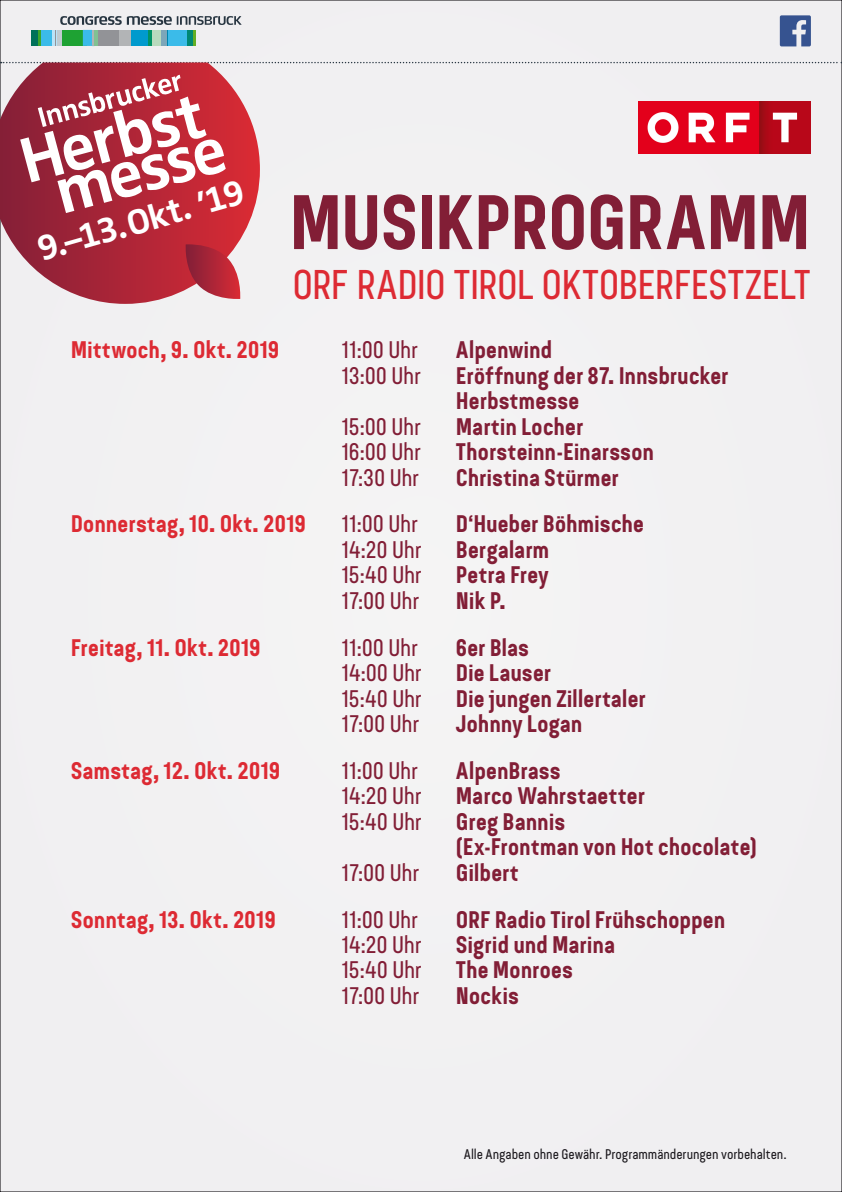
<style>
.page{position:relative;width:842px;height:1192px;background:#f1f1f2}
.page>*{position:absolute;margin:0;border:0;box-sizing:border-box;transform-origin:0 0}
.t1{font:700 77px "Bond 4 F";letter-spacing:-.015em;color:#821e36}
.t2{font:41.5px "Bond 4 F";letter-spacing:-.02em;color:#dd2a33}
.t3{font:700 35.9px "Zwo Pro";color:#fff}
.t4{font:700 24px/25.5px "Bond 4 F";letter-spacing:-.01em;color:#821e36}
.t5{font:24px "Bond 4 F";letter-spacing:-.015em;color:#821e36}
.t6{font:700 24px "Bond 4 F";letter-spacing:-.01em;color:#dd2a33}
.t7{font:14px "Bond 4 F";letter-spacing:-.005em;color:#1a171c}
</style>
<div class="page">
<svg style="left:1px;top:62px;width:841px;height:1px"></svg>
<svg style="left:51px;top:30px;width:4px;height:16px"></svg>
<div style="left:31px;top:30px;width:8px;height:16px;background:#007159"></div>
<div style="left:39px;top:30px;width:12px;height:16px;background:#3bbbe9"></div>
<hr style="left:38px;top:30px;width:3px;height:16px;background:#3ca52b">
<svg style="left:55px;top:16px;width:187px;height:30px"></svg>
<svg style="left:780px;top:15px;width:31px;height:31px"></svg>
<svg style="left:0;top:63px;width:260px;height:241px"></svg>
<svg style="left:184px;top:244px;width:58px;height:57px"></svg>
<svg style="left:20px;top:75px;width:206px;height:138px"></svg>
<img style="left:638px;top:101px;width:173px;height:52px">
<h3 class="t3" style="left:32px;top:229px;width:215px;rotate:-16deg">9.–13.Okt. ’19</h3>
<h1 class="t1" style="left:289px;top:175px;width:523px">MUSIKPROGRAMM</h1>
<h2 class="t2" style="left:292px;top:260px;width:520px">ORF RADIO TIROL OKTOBERFESTZELT</h2>
<p class="t6" style="left:71px;top:335px;width:210px">Mittwoch, 9. Okt. 2019</p>
<p class="t5" style="left:341px;top:336px;width:78px">11:00 Uhr</p>
<p class="t4" style="left:456px;top:337px;width:98px">Alpenwind</p>
<p class="t5" style="left:341px;top:361px;width:81px">13:00 Uhr</p>
<p class="t4" style="left:456px;top:363px;width:274px">Eröffnung der 87. Innsbrucker<br>Herbstmesse</p>
<p class="t5" style="left:341px;top:412px;width:81px">15:00 Uhr</p>
<p class="t4" style="left:456px;top:414px;width:129px">Martin Locher</p>
<p class="t5" style="left:341px;top:438px;width:81px">16:00 Uhr</p>
<p class="t4" style="left:456px;top:439px;width:200px">Thorsteinn-Einarsson</p>
<p class="t5" style="left:341px;top:463px;width:79px">17:30 Uhr</p>
<p class="t4" style="left:456px;top:465px;width:164px">Christina Stürmer</p>
<p class="t6" style="left:71px;top:509px;width:237px">Donnerstag, 10. Okt. 2019</p>
<p class="t5" style="left:341px;top:510px;width:78px">11:00 Uhr</p>
<p class="t4" style="left:456px;top:512px;width:190px">D‘Hueber Böhmische</p>
<p class="t5" style="left:341px;top:536px;width:82px">14:20 Uhr</p>
<p class="t4" style="left:456px;top:537px;width:95px">Bergalarm</p>
<p class="t5" style="left:341px;top:561px;width:82px">15:40 Uhr</p>
<p class="t4" style="left:456px;top:563px;width:94px">Petra Frey</p>
<p class="t5" style="left:341px;top:587px;width:79px">17:00 Uhr</p>
<p class="t4" style="left:456px;top:588px;width:52px">Nik P.</p>
<p class="t6" style="left:71px;top:632px;width:191px">Freitag, 11. Okt. 2019</p>
<p class="t5" style="left:341px;top:633px;width:78px">11:00 Uhr</p>
<p class="t4" style="left:456px;top:635px;width:75px">6er Blas</p>
<p class="t5" style="left:341px;top:659px;width:82px">14:00 Uhr</p>
<p class="t4" style="left:456px;top:660px;width:97px">Die Lauser</p>
<p class="t5" style="left:341px;top:684px;width:82px">15:40 Uhr</p>
<p class="t4" style="left:456px;top:686px;width:192px">Die jungen Zillertaler</p>
<p class="t5" style="left:341px;top:710px;width:79px">17:00 Uhr</p>
<p class="t4" style="left:456px;top:711px;width:128px">Johnny Logan</p>
<p class="t6" style="left:71px;top:756px;width:211px">Samstag, 12. Okt. 2019</p>
<p class="t5" style="left:341px;top:757px;width:78px">11:00 Uhr</p>
<p class="t4" style="left:456px;top:758px;width:106px">AlpenBrass</p>
<p class="t5" style="left:341px;top:782px;width:82px">14:20 Uhr</p>
<p class="t4" style="left:456px;top:784px;width:191px">Marco Wahrstaetter</p>
<p class="t5" style="left:341px;top:807px;width:82px">15:40 Uhr</p>
<p class="t4" style="left:456px;top:809px;width:302px">Greg Bannis<br>(Ex-Frontman von Hot chocolate)</p>
<p class="t5" style="left:341px;top:858px;width:79px">17:00 Uhr</p>
<p class="t4" style="left:456px;top:860px;width:64px">Gilbert</p>
<p class="t6" style="left:71px;top:904px;width:206px">Sonntag, 13. Okt. 2019</p>
<p class="t5" style="left:341px;top:905px;width:78px">11:00 Uhr</p>
<p class="t4" style="left:456px;top:907px;width:271px">ORF Radio Tirol Frühschoppen</p>
<p class="t5" style="left:341px;top:931px;width:82px">14:20 Uhr</p>
<p class="t4" style="left:456px;top:932px;width:161px">Sigrid und Marina</p>
<p class="t5" style="left:341px;top:956px;width:82px">15:40 Uhr</p>
<p class="t4" style="left:456px;top:958px;width:119px">The Monroes</p>
<p class="t5" style="left:341px;top:982px;width:79px">17:00 Uhr</p>
<p class="t4" style="left:456px;top:983px;width:64px">Nockis</p>
<p class="t7" style="left:464px;top:1146px;width:324px">Alle Angaben ohne Gewähr. Programmänderungen vorbehalten.</p>
</div>
